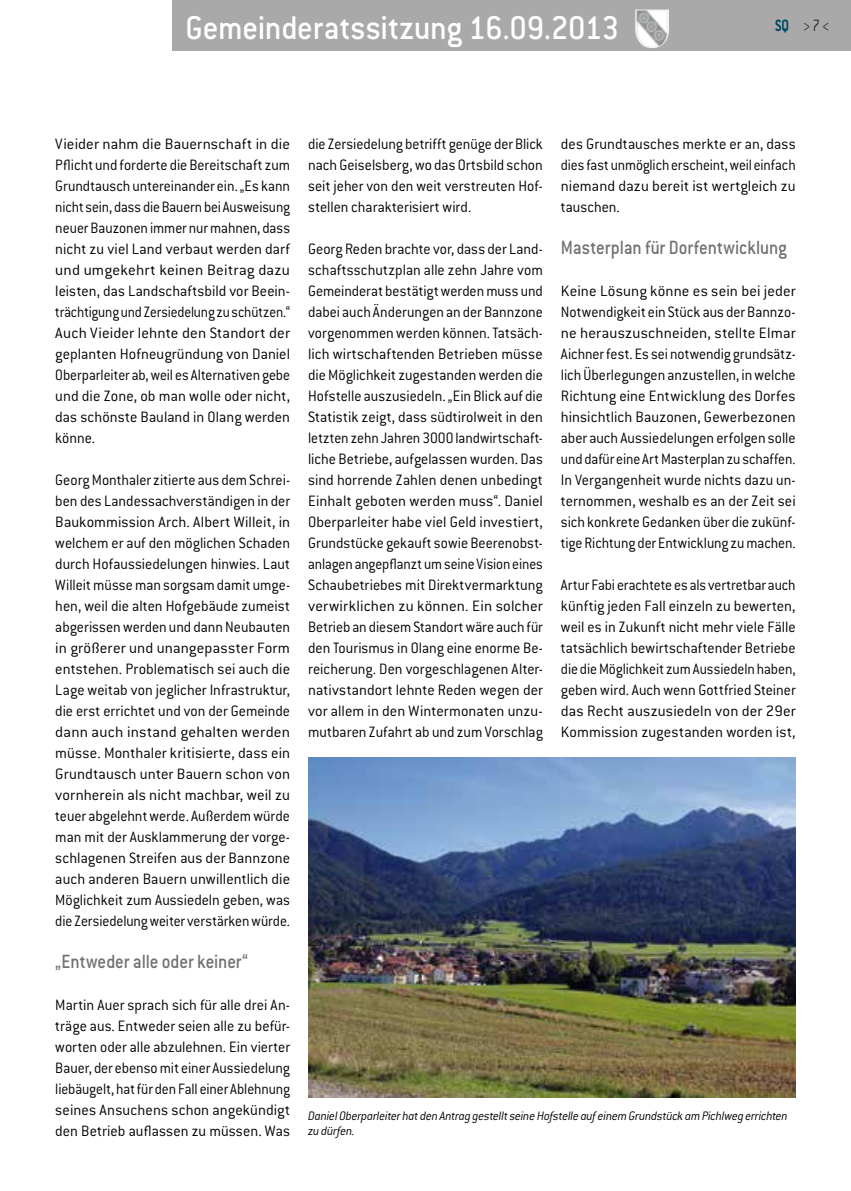
<style>
.page{position:relative;width:851px;height:1191px;background:#fff}
.page>*{position:absolute;margin:0;border:0;box-sizing:border-box;transform-origin:0 0}
.t1{font:500 36px "Conduit ITC";letter-spacing:-.01em;color:#fff;scale:.95 1}
.t2{font:500 21px "Conduit ITC";letter-spacing:-.005em;color:#707172;scale:.9 1}
.t3{font:300 18px "Conduit ITC";color:#262f23;scale:.8 1}
.t4{font:300 16.5px/21px "Conduit ITC";color:#000;text-align:justify}
.t5{font:300 16.5px/21px "Conduit ITC";color:#000;text-align:justify;scale:.94 1}
.t6{font:300 16.5px/21px "Conduit ITC";color:#000;text-align:justify;scale:.95 1}
.t7{font:300 16.5px/21px "Conduit ITC";color:#000;text-align:justify;scale:.92 1}
.t8{font:300 16.5px/21px "Conduit ITC";color:#000;text-align:justify;scale:.96 1}
.t9{font:italic 300 13.5px/15px "Conduit ITC";letter-spacing:-.01em;color:#000;scale:.95 1}
.s1{font-weight:700;color:#004962}
</style>
<div class="page">
<div style="left:173px;top:0;width:677px;height:51px;background:#a9a9aa"></div>
<img style="left:635px;top:10px;width:33px;height:38px">
<img style="left:308px;top:758px;width:487px;height:339px">
<h1 class="t1" style="left:185px;top:7px;width:458px">Gemeinderatssitzung 16.09.2013</h1>
<p class="t3" style="left:775px;top:16px;width:70px"><span class="s1">SQ</span> &gt; 7 &lt;</p>
<p class="t4" style="left:55px;top:133px;width:236px">Vieider nahm die Bauernschaft in die Pflicht und forderte die Bereitschaft zum Grundtausch untereinander ein. „Es kann nicht sein, dass die Bauern bei Ausweisung neuer Bauzonen immer nur mahnen, dass nicht zu viel Land verbaut werden darf und umgekehrt keinen Beitrag dazu leisten, das Landschaftsbild vor Beein&shy;trächtigung und Zersiedelung zu schützen.“ Auch Vieider lehnte den Standort der geplanten Hofneugründung von Daniel Oberparleiter ab, weil es Alternativen gebe und die Zone, ob man wolle oder nicht, das schönste Bauland in Olang werden könne.</p>
<p class="t5" style="left:55px;top:469px;width:251px">Georg Monthaler zitierte aus dem Schrei&shy;ben des Landessachverständigen in der Baukommission Arch. Albert Willeit, in welchem er auf den möglichen Schaden durch Hofaussiedelungen hinwies. Laut Willeit müsse man sorgsam damit umge&shy;hen, weil die alten Hofgebäude zumeist abgerissen werden und dann Neubauten in größerer und unangepasster Form entstehen. Problematisch sei auch die Lage weitab von jeglicher Infrastruktur, die erst errichtet und von der Gemeinde dann auch instand gehalten werden müsse. Monthaler kritisierte, dass ein Grundtausch unter Bauern schon von vornherein als nicht machbar, weil zu teuer abgelehnt werde. Außerdem würde man mit der Ausklammerung der vorge&shy;schlagenen Streifen aus der Bannzone auch anderen Bauern unwillentlich die Möglichkeit zum Aussiedeln geben, was die Zersiedelung weiter verstärken würde.</p>
<p class="t2" style="left:55px;top:949px;width:216px">„Entweder alle oder keiner“</p>
<p class="t8" style="left:55px;top:994px;width:246px">Martin Auer sprach sich für alle drei An&shy;träge aus. Entweder seien alle zu befür&shy;worten oder alle abzulehnen. Ein vierter Bauer, der ebenso mit einer Aussiedelung liebäugelt, hat für den Fall einer Ablehnung seines Ansuchens schon angekündigt den Betrieb auflassen zu müssen. Was</p>
<p class="t5" style="left:308px;top:133px;width:251px">die Zersiedelung betrifft genüge der Blick nach Geiselsberg, wo das Ortsbild schon seit jeher von den weit verstreuten Hof&shy;stellen charakterisiert wird.</p>
<p class="t6" style="left:308px;top:238px;width:248px">Georg Reden brachte vor, dass der Land&shy;schaftsschutzplan alle zehn Jahre vom Gemeinderat bestätigt werden muss und dabei auch Änderungen an der Bannzone vorgenommen werden können. Tatsäch&shy;lich wirtschaftenden Betrieben müsse die Möglichkeit zugestanden werden die Hofstelle auszusiedeln. „Ein Blick auf die Statistik zeigt, dass südtirolweit in den letzten zehn Jahren 3000 landwirtschaft&shy;liche Betriebe, aufgelassen wurden. Das sind horrende Zahlen denen unbedingt Einhalt geboten werden muss“. Daniel Oberparleiter habe viel Geld investiert, Grundstücke gekauft sowie Beerenobst&shy;anlagen angepflanzt um seine Vision eines Schaubetriebes mit Direktvermarktung verwirklichen zu können. Ein solcher Betrieb an diesem Standort wäre auch für den Tourismus in Olang eine enorme Be&shy;reicherung. Den vorgeschlagenen Alter&shy;nativstandort lehnte Reden wegen der vor allem in den Wintermonaten unzu&shy;mutbaren Zufahrt ab und zum Vorschlag</p>
<p class="t4" style="left:561px;top:133px;width:236px">des Grundtausches merkte er an, dass dies fast unmöglich erscheint, weil einfach niemand dazu bereit ist wertgleich zu tauschen.</p>
<p class="t2" style="left:561px;top:235px;width:253px">Masterplan für Dorfentwicklung</p>
<p class="t4" style="left:561px;top:280px;width:236px">Keine Lösung könne es sein bei jeder Notwendigkeit ein Stück aus der Bannzo&shy;ne herauszuschneiden, stellte Elmar Aichner fest. Es sei notwendig grundsätz&shy;lich Überlegungen anzustellen, in welche Richtung eine Entwicklung des Dorfes hinsichtlich Bauzonen, Gewerbezonen aber auch Aussiedelungen erfolgen solle und dafür eine Art Masterplan zu schaffen.<br>In Vergangenheit wurde nichts dazu un&shy;ternommen, weshalb es an der Zeit sei sich konkrete Gedanken über die zukünf&shy;tige Richtung der Entwicklung zu machen.</p>
<p class="t7" style="left:561px;top:574px;width:257px">Artur Fabi erachtete es als vertretbar auch künftig jeden Fall einzeln zu bewerten, weil es in Zukunft nicht mehr viele Fälle tatsächlich bewirtschaftender Betriebe die die Möglichkeit zum Aussiedeln haben, geben wird. Auch wenn Gottfried Steiner das Recht auszusiedeln von der 29er Kommission zugestanden worden ist,</p>
<p class="t9" style="left:308px;top:1108px;width:506px">Daniel Oberparleiter hat den Antrag gestellt seine Hofstelle auf einem Grundstück am Pichlweg errichten zu dürfen.</p>
</div>
